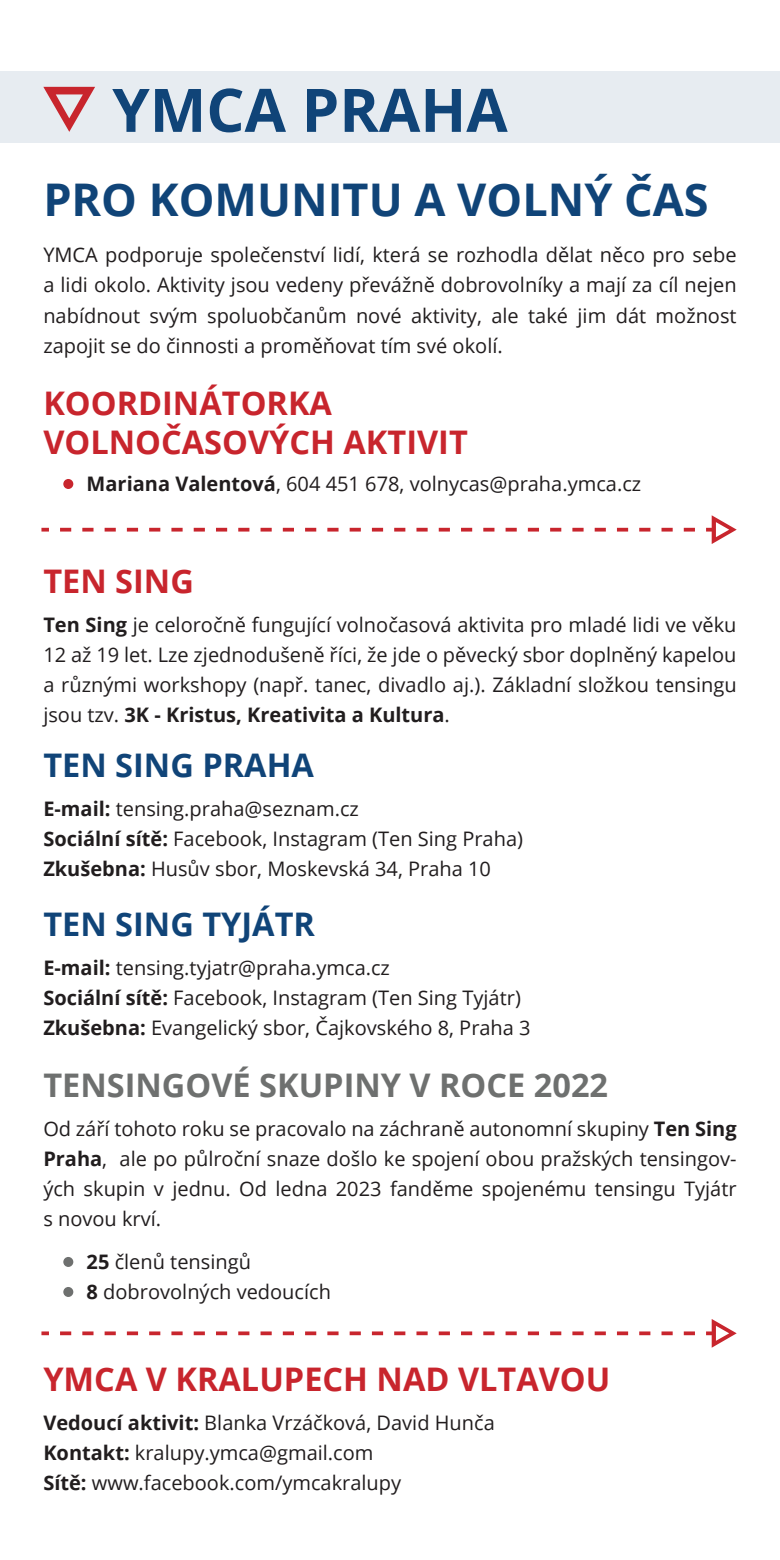
<style>
.page{position:relative;width:780px;height:1560px;background:#fff}
.page>*{position:absolute;margin:0;border:0;box-sizing:border-box;transform-origin:0 0}
.t1{font:700 60px "Open Sans";color:#104478}
.t2{font:700 45px "Open Sans";color:#104478}
.t3{font:700 32.5px/39px "Open Sans";color:#c8252d}
.t4{font:700 32.5px "Open Sans";color:#6e706f}
.t5{font:700 32.5px "Open Sans";color:#104478}
.t6{font:20px/30px "Open Sans";color:#211d1e}
.s1{font-weight:700}
</style>
<div class="page">
<div style="left:0;top:71px;width:780px;height:71px;background:#e7ecf1"></div>
<svg style="left:43px;top:87px;width:52px;height:45px"></svg>
<div style="left:63px;top:479px;width:10px;height:10px;background:#c8252d;border-radius:50%"></div>
<svg style="left:43px;top:527px;width:4px;height:4px"></svg>
<svg style="left:62px;top:527px;width:633px;height:4px"></svg>
<svg style="left:708px;top:515px;width:28px;height:29px"></svg>
<svg style="left:43px;top:1331px;width:4px;height:3px"></svg>
<svg style="left:62px;top:1331px;width:633px;height:3px"></svg>
<svg style="left:708px;top:1319px;width:28px;height:28px"></svg>
<div style="left:63px;top:1256px;width:10px;height:10px;background:#6e706f;border-radius:50%"></div>
<div style="left:63px;top:1286px;width:10px;height:10px;background:#6e706f;border-radius:50%"></div>
<h1 class="t1" style="left:112px;top:68px;width:397px">YMCA PRAHA</h1>
<h2 class="t2" style="left:43px;top:168px;width:667px">PRO KOMUNITU A VOLNÝ ČAS</h2>
<p class="t6" style="left:43px;top:240px;width:694px;text-align:justify">YMCA podporuje společenství lidí, která se rozhodla dělat něco pro sebe a lidi okolo. Aktivity jsou vedeny převážně dobrovolníky a mají za cíl nejen nabídnout svým spoluobčanům nové aktivity, ale také jim dát možnost zapojit se do činnosti a proměňovat tím své okolí.</p>
<h3 class="t3" style="left:43px;top:383px;width:426px">KOORDINÁTORKA<br>VOLNOČASOVÝCH AKTIVIT</h3>
<p class="t6" style="left:87px;top:468px;width:556px"><span class="s1">Mariana Valentová</span>, 604 451 678, volnycas@praha.ymca.cz</p>
<h3 class="t3" style="left:43px;top:560px;width:152px">TEN SING</h3>
<p class="t6" style="left:43px;top:609px;width:694px;text-align:justify"><span class="s1">Ten Sing</span> je celoročně fungující volnočasová aktivita pro mladé lidi ve věku 12 až 19 let. Lze zjednodušeně říci, že jde o pěvecký sbor doplněný kapelou a různými workshopy (např. tanec, divadlo aj.). Základní složkou tensingu jsou tzv. <span class="s1">3K - Kristus, Kreativita a Kultura</span>.</p>
<h3 class="t5" style="left:43px;top:741px;width:272px">TEN SING PRAHA</h3>
<p class="t6" style="left:43px;top:793px;width:481px"><span class="s1">E-mail:</span> tensing.praha@seznam.cz<br><span class="s1">Sociální sítě:</span> Facebook, Instagram (Ten Sing Praha)<br><span class="s1">Zkušebna:</span> Husův sbor, Moskevská 34, Praha 10</p>
<h3 class="t5" style="left:43px;top:901px;width:273px">TEN SING TYJÁTR</h3>
<p class="t6" style="left:43px;top:952px;width:489px"><span class="s1">E-mail:</span> tensing.tyjatr@praha.ymca.cz<br><span class="s1">Sociální sítě:</span> Facebook, Instagram (Ten Sing Tyjátr)<br><span class="s1">Zkušebna:</span> Evangelický sbor, Čajkovského 8, Praha 3</p>
<h3 class="t4" style="left:43px;top:1061px;width:566px">TENSINGOVÉ SKUPINY V ROCE 2022</h3>
<p class="t6" style="left:43px;top:1113px;width:694px;text-align:justify">Od září tohoto roku se pracovalo na záchraně autonomní skupiny <span class="s1">Ten Sing Praha</span>, ale po půlroční snaze došlo ke spojení obou pražských tensingov&shy;ých skupin v jednu. Od ledna 2023 fanděme spojenému tensingu Tyjátr s novou krví.</p>
<p class="t6" style="left:87px;top:1246px;width:246px"><span class="s1">25</span> členů tensingů<br><span class="s1">8</span> dobrovolných vedoucích</p>
<h3 class="t3" style="left:43px;top:1358px;width:568px">YMCA V KRALUPECH NAD VLTAVOU</h3>
<p class="t6" style="left:43px;top:1407px;width:453px"><span class="s1">Vedoucí aktivit:</span> Blanka Vrzáčková, David Hunča<br><span class="s1">Kontakt:</span> kralupy.ymca@gmail.com<br><span class="s1">Sítě:</span> www.facebook.com/ymcakralupy</p>
</div>
